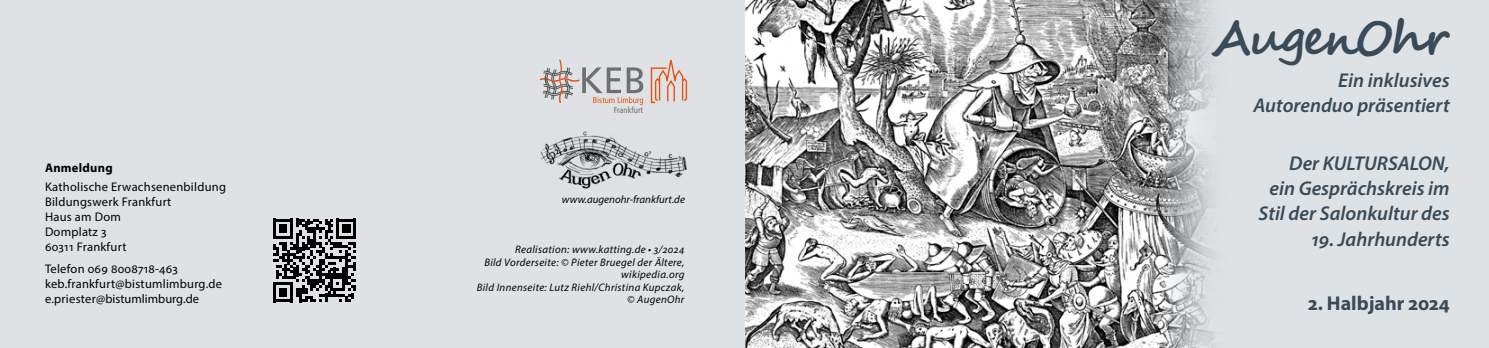
<style>
.page{position:relative;width:1489px;height:348px;background:#fff}
.page>*{position:absolute;margin:0;border:0;box-sizing:border-box;transform-origin:0 0}
.t1{font:700 47.5px "Segoe Script";letter-spacing:-.07em;color:#394a58}
.t2{font:italic 600 20px/25px "Myriad Pro";color:#394a58;text-align:right}
.t3{font:700 20px "Myriad Pro";color:#394a58}
.t4{font:12.5px/15px "Myriad Pro";letter-spacing:.02em;color:#000}
.t5{font:700 12.5px "Myriad Pro";letter-spacing:.02em;color:#000}
.t6{font:italic 10.88px/12.5px "Myriad Pro";letter-spacing:.03em;color:#000;text-align:right}
.t7{font:italic 10.88px "Myriad Pro";color:#000}
.t8{font:condensed 8.5px "Frutiger";color:#706f6f}
</style>
<div class="page">
<div style="left:744px;top:0;width:744px;height:347px;background:#dee2e4"></div>
<img style="left:745px;top:0;width:470px;height:347px">
<div style="left:0;top:0;width:744px;height:347px;background:#dee2e4"></div>
<svg style="left:650px;top:60px;width:37px;height:43px"></svg>
<svg style="left:540px;top:59px;width:103px;height:46px"></svg>
<svg style="left:273px;top:218px;width:83px;height:84px"></svg>
<img style="left:540px;top:131px;width:147px;height:58px">
<p class="t5" style="left:45px;top:159px;width:69px">Anmeldung</p>
<p class="t4" style="left:45px;top:178px;width:182px">Katholische Erwachsenenbildung<br>Bildungswerk Frankfurt<br>Haus am Dom<br>Domplatz 3<br>60311 Frankfurt</p>
<p class="t4" style="left:45px;top:261px;width:178px">Telefon 069 8008718-463 keb.frankfurt@bistumlimburg.de e.priester@bistumlimburg.de</p>
<p class="t8" style="left:614px;top:104px;width:31px">Frankfurt</p>
<p class="t7" style="left:562px;top:192px;width:124px">www.augenohr-frankfurt.de</p>
<p class="t6" style="left:476px;top:242px;width:209px">Realisation: www.katting.de • 3/2024<br>Bild Vorderseite: © Pieter Bruegel der Ältere, wikipedia.org<br>Bild Innenseite: Lutz Riehl/Christina Kupczak, © AugenOhr</p>
<h1 class="t1" style="left:1211px;top:0;width:240px">AugenOhr</h1>
<h2 class="t2" style="left:1253px;top:67px;width:198px">Ein inklusives<br>Autorenduo präsentiert</h2>
<h2 class="t2" style="left:1258px;top:150px;width:193px">Der KULTURSALON,<br>ein Gesprächskreis im<br>Stil der Salonkultur des</h2>
<h2 class="t2" style="left:1311px;top:225px;width:140px">19. Jahrhunderts</h2>
<h2 class="t3" style="left:1307px;top:289px;width:143px">2. Halbjahr 2024</h2>
</div>
